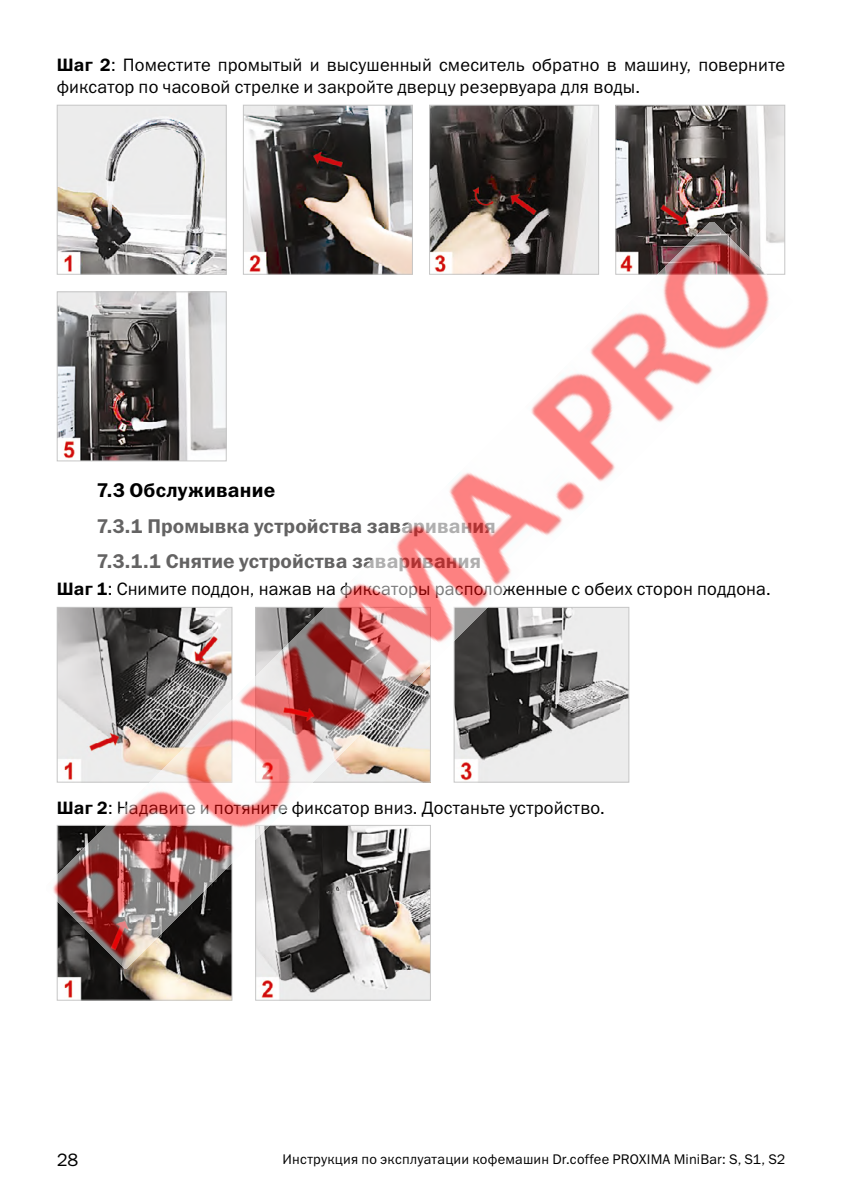
<style>
.page{position:relative;width:842px;height:1191px;background:#fff}
.page>*{position:absolute;margin:0;border:0;box-sizing:border-box;transform-origin:0 0}
.t1{font:20px/35.4px "Franklin Gothic Demi C";letter-spacing:.005em;color:#646363}
.t2{font:20px "Franklin Gothic Demi C";letter-spacing:.01em;color:#000}
.t3{font:18px/21.6px "Franklin Gothic Book C";letter-spacing:.01em;color:#000}
.t4{font:14px "Franklin Gothic Book C";letter-spacing:.015em;color:#000}
.s1{font-family:"Franklin Gothic Demi C"}
</style>
<div class="page">
<img style="left:431px;top:107px;width:166px;height:115px">
<div style="left:429px;top:105px;width:170px;height:170px;border:1px solid #c6c6c6"></div>
<img style="left:59px;top:107px;width:166px;height:115px">
<div style="left:57px;top:105px;width:170px;height:170px;border:1px solid #c6c6c6"></div>
<img style="left:245px;top:107px;width:166px;height:115px">
<div style="left:243px;top:105px;width:170px;height:170px;border:1px solid #c6c6c6"></div>
<img style="left:617px;top:107px;width:166px;height:115px">
<div style="left:615px;top:105px;width:170px;height:170px;border:1px solid #c6c6c6"></div>
<img style="left:59px;top:968px;width:171px;height:30px">
<img style="left:257px;top:968px;width:172px;height:30px">
<img style="left:53px;top:222px;width:733px;height:746px">
<p class="t3" style="left:57px;top:54px;width:730px"><span class="s1">Шаг 2</span>: Поместите промытый и высушенный смеситель обратно в машину, поверните фиксатор по часовой стрелке и закройте дверцу резервуара для воды.</p>
<p class="t2" style="left:96px;top:479px;width:180px">7.3 Обслуживание</p>
<p class="t1" style="left:96px;top:507px;width:401px">7.3.1 Промывка устройства заваривания<br>7.3.1.1 Снятие устройства заваривания</p>
<p class="t3" style="left:57px;top:578px;width:716px"><span class="s1">Шаг 1</span>: Снимите поддон, нажав на фиксаторы расположенные с обеих сторон поддона.</p>
<p class="t3" style="left:57px;top:796px;width:550px"><span class="s1">Шаг 2</span>: Надавите и потяните фиксатор вниз. Достаньте устройство.</p>
<p class="t3" style="left:57px;top:1148px;width:23px">28</p>
<p class="t4" style="left:283px;top:1151px;width:504px">Инструкция по эксплуатации кофемашин Dr.coffee PROXIMA MiniBar: S, S1, S2</p>
</div>
